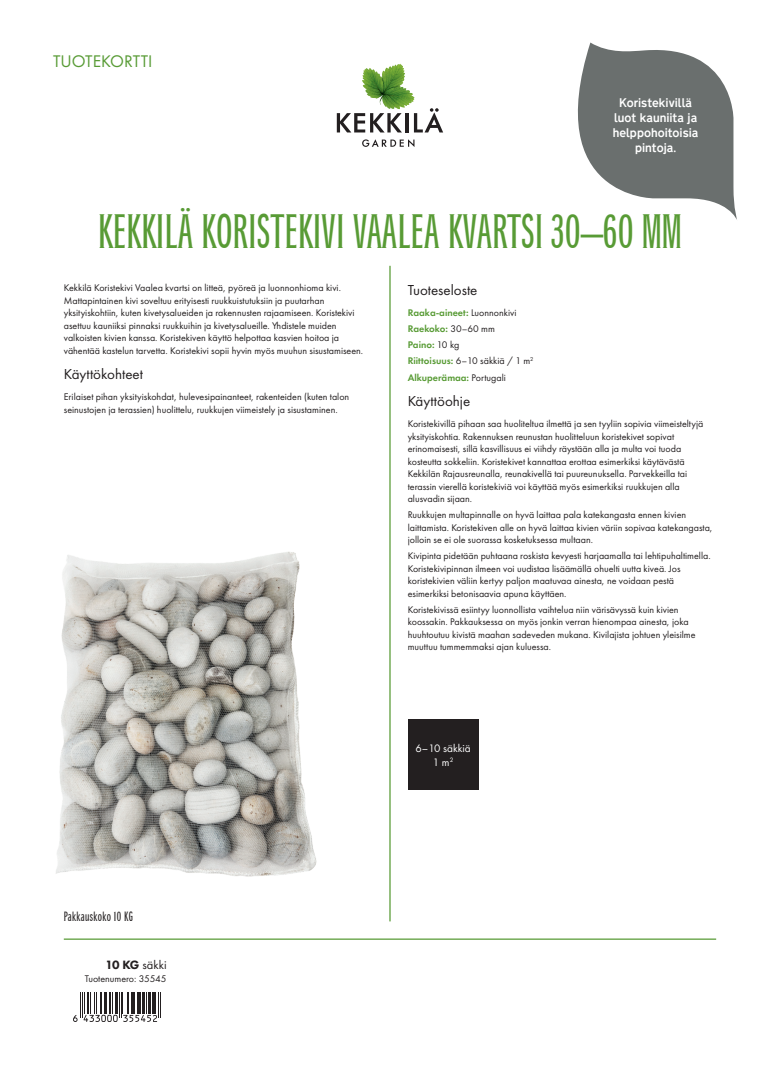
<style>
.page{position:relative;width:780px;height:1088px;background:#fff}
.page>*{position:absolute;margin:0;border:0;box-sizing:border-box;transform-origin:0 0}
.t1{font:45px "Baltra GD";color:#589b35}
.t2{font:17.5px "Futura PT";color:#589b35}
.t3{font:15px "Futura PT";color:#231f20}
.t4{font:12.5px "Baltra GD";letter-spacing:.03em;color:#231f20}
.t5{font:12.5px "Futura PT";color:#231f20}
.t6{font:500 11.25px/15px "Transport New";color:#fff;text-align:center}
.t7{font:11.25px/13.5px "Futura PT";color:#fff;text-align:center}
.t8{font:10px/12.5px "Futura PT";color:#231f20}
.t9{font:600 10px/16px "Futura PT";color:#589b35}
.s1{font-weight:400;color:#231f20}
.s2{font-weight:800}
</style>
<div class="page">
<hr style="left:389px;top:266px;width:1px;height:655px;background:#589b35">
<hr style="left:64px;top:938px;width:652px;height:2px;background:#589b35">
<img style="left:363px;top:64px;width:37px;height:14px">
<svg style="left:337px;top:113px;width:65px;height:19px"></svg>
<hr style="left:405px;top:113px;width:3px;height:19px;background:#231f20">
<svg style="left:414px;top:108px;width:29px;height:24px"></svg>
<svg style="left:362px;top:139px;width:52px;height:8px"></svg>
<img style="left:56px;top:551px;width:261px;height:326px">
<svg style="left:73px;top:992px;width:88px;height:30px"></svg>
<svg style="left:577px;top:43px;width:160px;height:177px;fill:#6a6f6e"></svg>
<div style="left:407px;top:719px;width:71px;height:71px;background:#231f20"></div>
<h2 class="t2" style="left:53px;top:50px;width:101px">TUOTEKORTTI</h2>
<p class="t6" style="left:612px;top:94px;width:87px">Koristekivillä luot kauniita ja helppohoitoisia pintoja.</p>
<h1 class="t1" style="left:98px;top:205px;width:585px">KEKKILÄ KORISTEKIVI VAALEA KVARTSI 30–60 MM</h1>
<p class="t8" style="left:64px;top:281px;width:301px">Kekkilä Koristekivi Vaalea kvartsi on litteä, pyöreä ja luonnonhioma kivi.<br>Mattapintainen kivi soveltuu erityisesti ruukkuistutuksiin ja puutarhan yksityiskohtiin, kuten kivetysalueiden ja rakennusten rajaamiseen. Koristekivi asettuu kauniiksi pinnaksi ruukkuihin ja kivetysalueille. Yhdistele muiden valkoisten kivien kanssa. Koristekiven käyttö helpottaa kasvien hoitoa ja vähentää kastelun tarvetta. Koristekivi sopii hyvin myös muuhun sisustamiseen.</p>
<h3 class="t3" style="left:64px;top:365px;width:81px">Käyttökohteet</h3>
<p class="t8" style="left:64px;top:391px;width:287px">Erilaiset pihan yksityiskohdat, hulevesipainanteet, rakenteiden (kuten talon seinustojen ja terassien) huolittelu, ruukkujen viimeistely ja sisustaminen.</p>
<h3 class="t3" style="left:407px;top:281px;width:71px">Tuoteseloste</h3>
<p class="t9" style="left:407px;top:305px;width:127px">Raaka-aineet: <span class="s1">Luonnonkivi<br></span>Raekoko: <span class="s1">30–60 mm<br></span>Paino: <span class="s1">10 kg<br></span>Riittoisuus: <span class="s1">6–10 säkkiä / 1 m</span><sup>2<br></sup>Alkuperämaa: <span class="s1">Portugali</span></p>
<h3 class="t3" style="left:407px;top:392px;width:64px">Käyttöohje</h3>
<p class="t8" style="left:407px;top:417px;width:297px">Koristekivillä pihaan saa huoliteltua ilmettä ja sen tyyliin sopivia viimeisteltyjä yksityiskohtia. Rakennuksen reunustan huolitteluun koristekivet sopivat erinomaisesti, sillä kasvillisuus ei viihdy räystään alla ja multa voi tuoda kosteutta sokkeliin. Koristekivet kannattaa erottaa esimerkiksi käytävästä Kekkilän Rajausreunalla, reunakivellä tai puureunuksella. Parvekkeilla tai terassin vierellä koristekiviä voi käyttää myös esimerkiksi ruukkujen alla alusvadin sijaan.</p>
<p class="t8" style="left:407px;top:509px;width:306px">Ruukkujen multapinnalle on hyvä laittaa pala katekangasta ennen kivien laittamista. Koristekiven alle on hyvä laittaa kivien väriin sopivaa katekangasta, jolloin se ei ole suorassa kosketuksessa multaan.</p>
<p class="t8" style="left:407px;top:550px;width:304px">Kivipinta pidetään puhtaana roskista kevyesti harjaamalla tai lehtipuhaltimella.<br>Koristekivipinnan ilmeen voi uudistaa lisäämällä ohuelti uutta kiveä. Jos koristekivien väliin kertyy paljon maatuvaa ainesta, ne voidaan pestä esimerkiksi betonisaavia apuna käyttäen.</p>
<p class="t8" style="left:407px;top:603px;width:289px">Koristekivissä esiintyy luonnollista vaihtelua niin värisävyssä kuin kivien koossakin. Pakkauksessa on myös jonkin verran hienompaa ainesta, joka huuhtoutuu kivistä maahan sadeveden mukana. Kivilajista johtuen yleisilme muuttuu tummemmaksi ajan kuluessa.</p>
<p class="t4" style="left:64px;top:909px;width:71px">Pakkauskoko 10 KG</p>
<p class="t5" style="left:105px;top:957px;width:63px"><span class="s2">10 KG</span> säkki</p>
<p class="t8" style="left:85px;top:972px;width:83px">Tuotenumero: 35545</p>
<p class="t7" style="left:415px;top:742px;width:57px">6–10 säkkiä<br>1 m<sup>2</sup></p>
</div>
